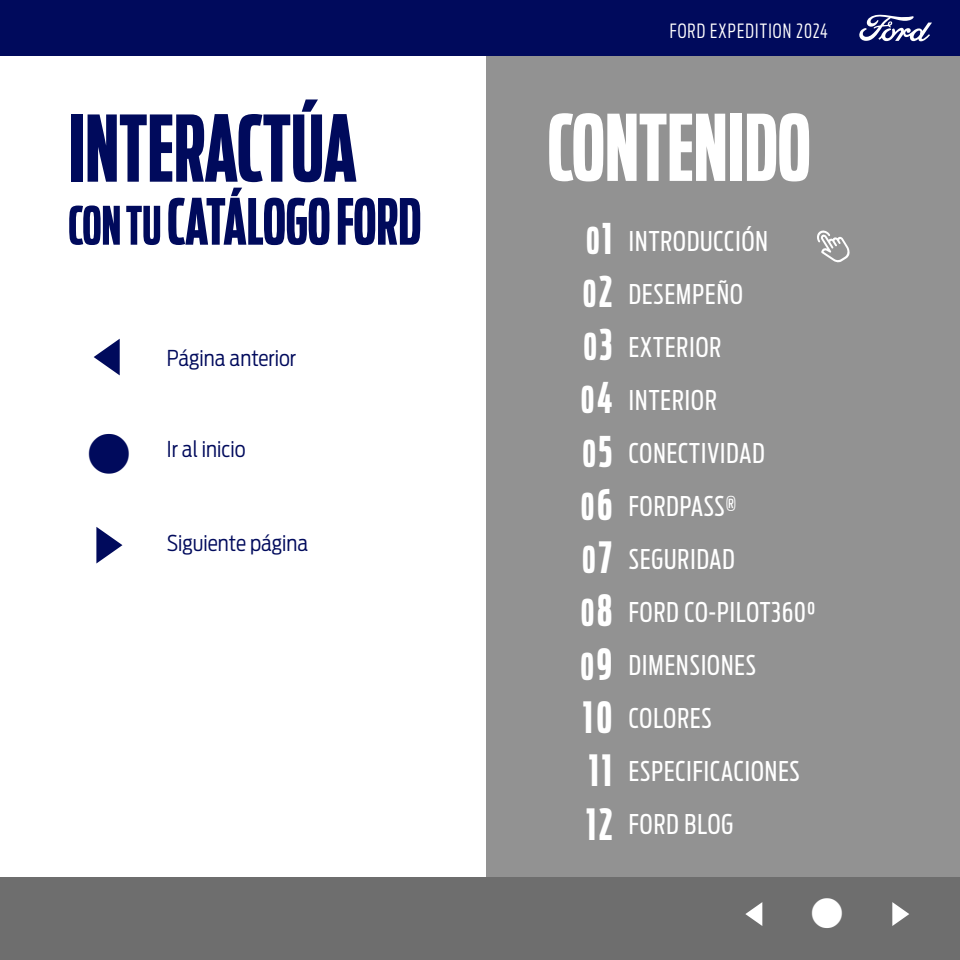
<style>
.page{position:relative;width:960px;height:960px;background:#fff}
.page>*{position:absolute;margin:0;border:0;box-sizing:border-box;transform-origin:0 0}
.t1{font:700 90.75px "Ford Antenna Comp";color:#000a5c}
.t2{font:700 90.75px "Ford Antenna Comp";color:#fff}
.t3{font:700 63px "Ford Antenna Comp";color:#000a5c}
.t4{font:700 42.75px/53.2px "Ford Antenna Comp";color:#fff;text-align:justify}
.t5{font:38.25px "Webdings";color:#fff;scale:1.42 1}
.t6{font:700 36.75px/53.2px "Ford Antenna Comp";color:#fff;text-align:justify}
.t7{font:27px/53px "Ford Antenna Extra Cond";letter-spacing:.04em;color:#fff}
.t8{font:300 21.75px "Ford Antenna Cond";color:#000a5c}
.t9{font:300 19.5px "Ford Antenna Extra Cond";letter-spacing:.06em;color:#fff}
.s1{font-size:52.5px}
.s2{font-size:42px}
.s3{font-size:42.75px}
</style>
<div class="page">
<div style="left:486px;top:56px;width:474px;height:822px;background:#929292"></div>
<div style="left:0;top:878px;width:960px;height:82px;background:#6e6e6e"></div>
<div style="left:0;top:0;width:960px;height:56px;background:#000a5c"></div>
<svg style="left:859px;top:14px;width:73px;height:28px"></svg>
<svg style="left:817px;top:230px;width:33px;height:32px"></svg>
<h1 class="t1" style="left:68px;top:70px;width:290px">INTERACTÚA</h1>
<h2 class="t3" style="left:68px;top:167px;width:354px"><span class="s1">CON TU</span>CATÁLOGO FORD</h2>
<p class="t8" style="left:167px;top:340px;width:131px">Página anterior</p>
<p class="t8" style="left:167px;top:431px;width:80px">Ir al inicio</p>
<p class="t8" style="left:167px;top:524px;width:143px">Siguiente página</p>
<p class="t9" style="left:670px;top:15px;width:160px">FORD EXPEDITION 2024</p>
<h1 class="t2" style="left:548px;top:70px;width:264px">CONTENIDO</h1>
<h3 class="t6" style="left:580px;top:210px;width:33px">0<span class="s2">1<br></span>0<span class="s2">2<br></span>0<span class="s2">3<br></span>0<span class="s2">4<br></span>0<span class="s2">5<br></span>0<span class="s2">6<br></span>0<span class="s3">7<br></span>0<span class="s3">8<br></span>0<span class="s3">9</span></h3>
<h3 class="t4" style="left:583px;top:686px;width:31px">10<br>11<br>12</h3>
<p class="t7" style="left:629px;top:211px;width:188px">INTRODUCCIÓN<br>DESEMPEÑO<br>EXTERIOR<br>INTERIOR<br>CONECTIVIDAD<br>FORDPASS®<br>SEGURIDAD<br>FORD CO-PILOT3600<br>DIMENSIONES<br>COLORES<br>ESPECIFICACIONES<br>FORD BLOG</p>
<h3 class="t5" style="left:732px;top:895px;width:138px">✓■ ✔</h3>
</div>
